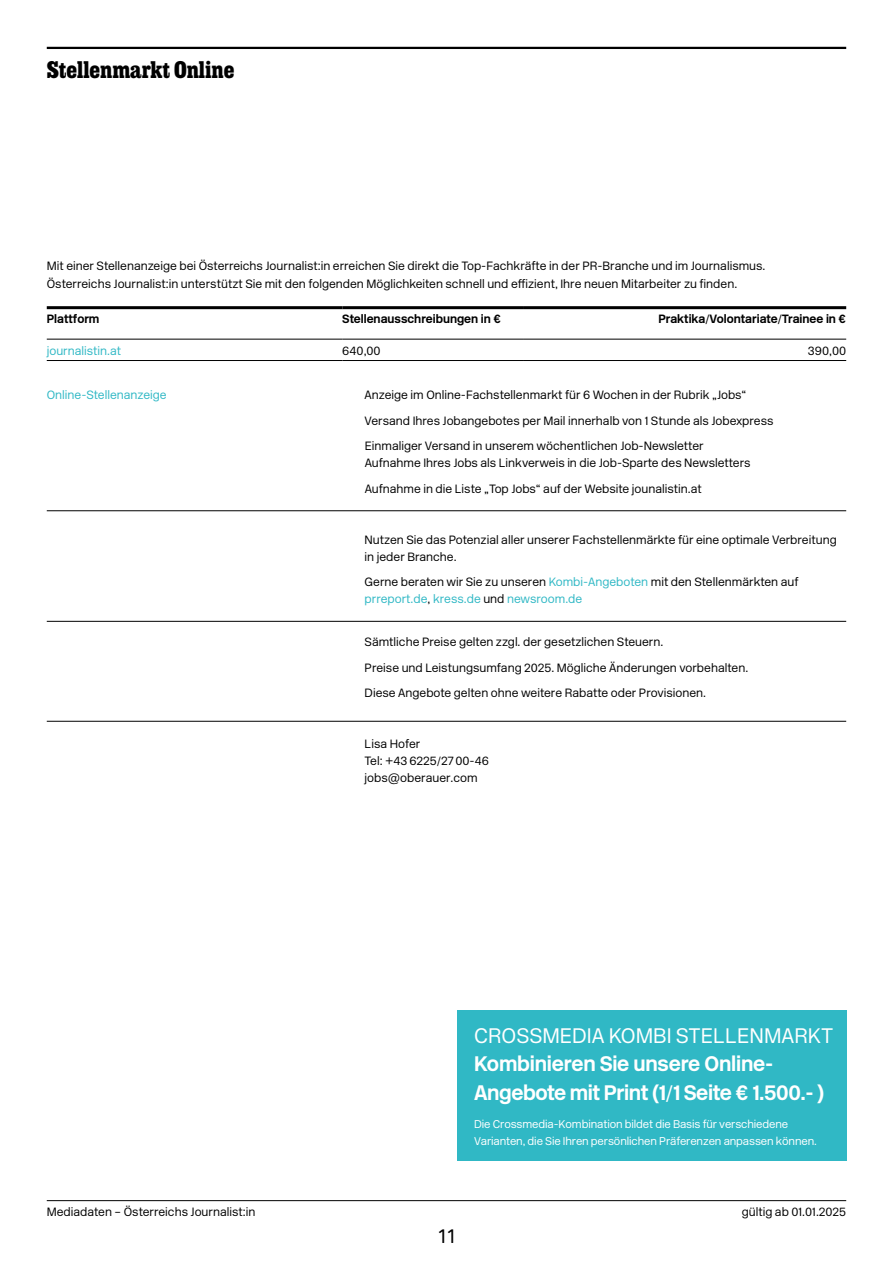
<style>
.page{position:relative;width:893px;height:1263px;background:#fff}
.page>*{position:absolute;margin:0;border:0;box-sizing:border-box;transform-origin:0 0}
.t1{font:700 24px "Sunday Clarendon";color:#000}
.t2{font:700 21px/28.5px "New Rail Alphabet";letter-spacing:-.02em;color:#fff}
.t3{font:300 21px "New Rail Alphabet";color:#fff}
.t4{font:19.5px "Core Sans NR45";color:#000}
.t5{font:300 12px/25.5px "New Rail Alphabet";color:#000}
.t6{font:700 12px "New Rail Alphabet";color:#000}
.t7{font:300 12px "New Rail Alphabet";color:#30b8c5}
.t8{font:300 11.25px/17px "New Rail Alphabet";letter-spacing:-.01em;color:#fff}
.s1{color:#30b8c5}
</style>
<div class="page">
<hr style="left:47px;top:47px;width:799px;height:2px;background:#000">
<hr style="left:47px;top:1200px;width:799px;height:1px;background:#000">
<hr style="left:47px;top:360px;width:295px;height:1px;background:#000">
<hr style="left:342px;top:360px;width:181px;height:1px;background:#000">
<hr style="left:523px;top:360px;width:323px;height:1px;background:#000">
<hr style="left:47px;top:339px;width:295px;height:1px;background:#000">
<hr style="left:342px;top:339px;width:181px;height:1px;background:#000">
<hr style="left:523px;top:339px;width:323px;height:1px;background:#000">
<hr style="left:47px;top:306px;width:295px;height:3px;background:#000">
<hr style="left:342px;top:306px;width:181px;height:3px;background:#000">
<hr style="left:523px;top:306px;width:323px;height:3px;background:#000">
<div style="left:457px;top:1010px;width:389px;height:151px;background:#30b8c5"></div>
<hr style="left:47px;top:510px;width:799px;height:1px;background:#000">
<hr style="left:47px;top:621px;width:799px;height:1px;background:#000">
<hr style="left:47px;top:721px;width:799px;height:1px;background:#000">
<h1 class="t1" style="left:47px;top:55px;width:189px">Stellenmarkt Online</h1>
<p class="t5" style="left:47px;top:257px;width:720px;line-height:18px">Mit einer Stellenanzeige bei Österreichs Journalist:in erreichen Sie direkt die Top-Fachkräfte in der PR-Branche und im Journalismus.<br>Österreichs Journalist:in unterstützt Sie mit den folgenden Möglichkeiten schnell und effizient, Ihre neuen Mitarbeiter zu finden.</p>
<p class="t6" style="left:47px;top:311px;width:54px">Plattform</p>
<p class="t6" style="left:342px;top:311px;width:160px">Stellenausschreibungen in €</p>
<p class="t6" style="left:658px;top:311px;width:189px">Praktika/Volontariate/Trainee in €</p>
<p class="t7" style="left:47px;top:342px;width:76px">journalistin.at</p>
<p class="t5" style="left:342px;top:337px;width:40px">640,00</p>
<p class="t5" style="left:808px;top:337px;width:40px">390,00</p>
<p class="t7" style="left:47px;top:387px;width:121px">Online-Stellenanzeige</p>
<p class="t5" style="left:365px;top:382px;width:410px">Anzeige im Online-Fachstellenmarkt für 6 Wochen in der Rubrik „Jobs“<br>Versand Ihres Jobangebotes per Mail innerhalb von 1 Stunde als Jobexpress<br>Einmaliger Versand in unserem wöchentlichen Job-Newsletter</p>
<p class="t5" style="left:365px;top:450px;width:387px">Aufnahme Ihres Jobs als Linkverweis in die Job-Sparte des Newsletters<br>Aufnahme in die Liste „Top Jobs“ auf der Website jounalistin.at</p>
<p class="t5" style="left:365px;top:531px;width:474px;line-height:17px">Nutzen Sie das Potenzial aller unserer Fachstellenmärkte für eine optimale Verbreitung in jeder Branche.</p>
<p class="t5" style="left:365px;top:574px;width:435px;line-height:17px">Gerne beraten wir Sie zu unseren <span class="s1">Kombi-Angeboten</span> mit den Stellenmärkten auf <span class="s1">prreport.de</span>, <span class="s1">kress.de</span> und <span class="s1">newsroom.de</span></p>
<p class="t5" style="left:365px;top:629px;width:385px">Sämtliche Preise gelten zzgl. der gesetzlichen Steuern.<br>Preise und Leistungsumfang 2025. Mögliche Änderungen vorbehalten.<br>Diese Angebote gelten ohne weitere Rabatte oder Provisionen.</p>
<p class="t5" style="left:365px;top:735px;width:126px;line-height:17px">Lisa Hofer<br>Tel: +43 6225/27 00-46 jobs@oberauer.com</p>
<h2 class="t3" style="left:474px;top:1021px;width:361px">CROSSMEDIA KOMBI STELLENMARKT</h2>
<h2 class="t2" style="left:474px;top:1049px;width:352px">Kombinieren Sie unsere Online-<br>Angebote mit Print (1/1 Seite € 1.500.- )</h2>
<p class="t8" style="left:474px;top:1115px;width:344px">Die Crossmedia-Kombination bildet die Basis für verschiedene<br>Varianten, die Sie Ihren persönlichen Präferenzen anpassen können.</p>
<p class="t5" style="left:47px;top:1199px;width:210px">Mediadaten – Österreichs Journalist:in</p>
<p class="t5" style="left:742px;top:1199px;width:106px">gültig ab 01.01.2025</p>
<h3 class="t4" style="left:437px;top:1223px;width:22px">11</h3>
</div>
